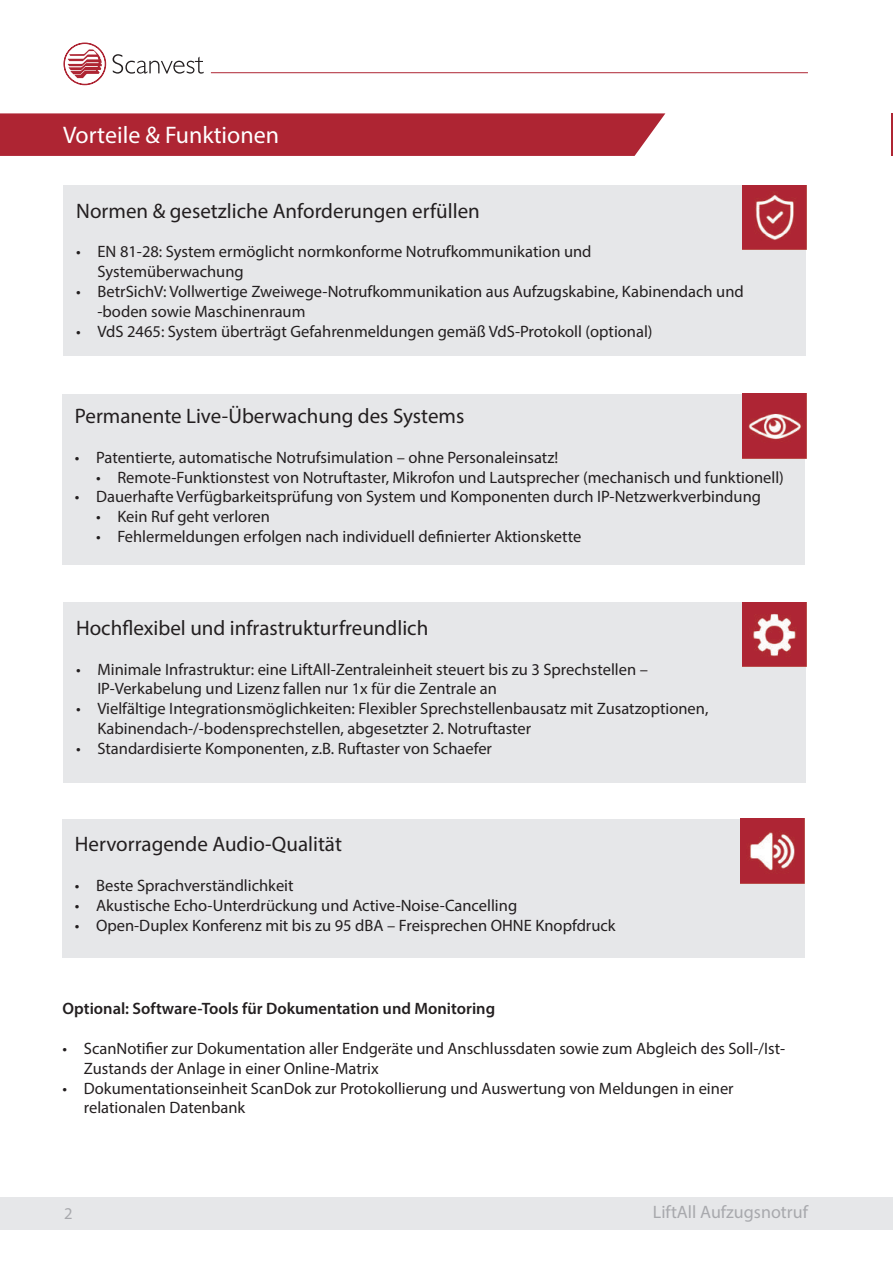
<style>
.page{position:relative;width:893px;height:1263px;background:#fff}
.page>*{position:absolute;margin:0;border:0;box-sizing:border-box;transform-origin:0 0}
.t1{font:24px "Myriad Pro";color:#fff}
.t2{font:21px "Myriad Pro";color:#231f20}
.t3{font:18px "Myriad Pro";color:#a8a9ad}
.t4{font:16.5px/19.8px "Myriad Pro";color:#231f20}
.t5{font:600 16.5px "Myriad Pro";color:#231f20}
.t6{font:16.5px "Myriad Pro";color:#a8a9ad}
</style>
<div class="page">
<div style="left:0;top:1197px;width:893px;height:32px;background:#e6e7e9"></div>
<div style="left:0;top:113px;width:665px;height:43px;background:#ae2533"></div>
<svg style="left:113px;top:54px;width:91px;height:20px"></svg>
<svg style="left:63px;top:42px;width:43px;height:44px"></svg>
<hr style="left:211px;top:72px;width:597px;height:1px;background:#ae2533">
<hr style="left:892px;top:113px;width:1px;height:43px;background:#ae2533">
<div style="left:64px;top:185px;width:742px;height:171px;background:#e6e7e9"></div>
<div style="left:62px;top:394px;width:743px;height:171px;background:#e6e7e9"></div>
<div style="left:63px;top:602px;width:743px;height:180px;background:#e6e7e9"></div>
<div style="left:62px;top:819px;width:743px;height:138px;background:#e6e7e9"></div>
<img style="left:741px;top:819px;width:64px;height:64px">
<img style="left:742px;top:185px;width:65px;height:64px">
<img style="left:742px;top:394px;width:65px;height:64px">
<img style="left:742px;top:602px;width:64px;height:65px">
<h1 class="t1" style="left:63px;top:121px;width:218px">Vorteile &amp; Funktionen</h1>
<p class="t2" style="left:76px;top:198px;width:405px">Normen &amp; gesetzliche Anforderungen erfüllen</p>
<p class="t4" style="left:98px;top:242px;width:496px;text-indent:-21px">• EN 81-28: System ermöglicht normkonforme Notrufkommunikation und<br>Systemüberwachung</p>
<p class="t4" style="left:98px;top:281px;width:648px;text-indent:-21px">• BetrSichV: Vollwertige Zweiwege-Notrufkommunikation aus Aufzugskabine, Kabinendach und -boden sowie Maschinenraum</p>
<p class="t4" style="left:76px;top:321px;width:578px">• VdS 2465: System überträgt Gefahrenmeldungen gemäß VdS-Protokoll (optional)</p>
<p class="t2" style="left:75px;top:403px;width:391px">Permanente Live-Überwachung des Systems</p>
<p class="t4" style="left:75px;top:447px;width:485px">• Patentierte, automatische Notrufsimulation – ohne Personaleinsatz!</p>
<p class="t4" style="left:96px;top:467px;width:689px">• Remote-Funktionstest von Notruftaster, Mikrofon und Lautsprecher (mechanisch und funktionell)</p>
<p class="t4" style="left:75px;top:487px;width:688px">• Dauerhafte Verfügbarkeitsprüfung von System und Komponenten durch IP-Netzwerkverbindung</p>
<p class="t4" style="left:96px;top:506px;width:175px">• Kein Ruf geht verloren</p>
<p class="t4" style="left:96px;top:526px;width:487px">• Fehlermeldungen erfolgen nach individuell definierter Aktionskette</p>
<p class="t2" style="left:76px;top:615px;width:354px">Hochflexibel und infrastrukturfreundlich</p>
<p class="t4" style="left:97px;top:659px;width:552px;text-indent:-21px">• Minimale Infrastruktur: eine LiftAll-Zentraleinheit steuert bis zu 3 Sprechstellen –<br>IP-Verkabelung und Lizenz fallen nur 1x für die Zentrale an</p>
<p class="t4" style="left:97px;top:698px;width:613px;text-indent:-21px">• Vielfältige Integrationsmöglichkeiten: Flexibler Sprechstellenbausatz mit Zusatzoptionen,<br>Kabinendach-/-bodensprechstellen, abgesetzter 2. Notruftaster</p>
<p class="t4" style="left:76px;top:738px;width:417px">• Standardisierte Komponenten, z.B. Ruftaster von Schaefer</p>
<p class="t2" style="left:75px;top:831px;width:269px">Hervorragende Audio-Qualität</p>
<p class="t4" style="left:75px;top:875px;width:220px">• Beste Sprachverständlichkeit</p>
<p class="t4" style="left:75px;top:895px;width:444px">• Akustische Echo-Unterdrückung und Active-Noise-Cancelling</p>
<p class="t4" style="left:75px;top:915px;width:542px">• Open-Duplex Konferenz mit bis zu 95 dBA – Freisprechen OHNE Knopfdruck</p>
<p class="t5" style="left:63px;top:998px;width:434px">Optional: Software-Tools für Dokumentation und Monitoring</p>
<p class="t4" style="left:84px;top:1038px;width:703px;text-indent:-21px">• ScanNotifier zur Dokumentation aller Endgeräte und Anschlussdaten sowie zum Abgleich des Soll-/Ist-<br>Zustands der Anlage in einer Online-Matrix</p>
<p class="t4" style="left:84px;top:1078px;width:651px;text-indent:-21px">• Dokumentationseinheit ScanDok zur Protokollierung und Auswertung von Meldungen in einer relationalen Datenbank</p>
<p class="t6" style="left:64px;top:1203px;width:10px">2</p>
<p class="t3" style="left:653px;top:1201px;width:157px">LiftAll Aufzugsnotruf</p>
</div>
